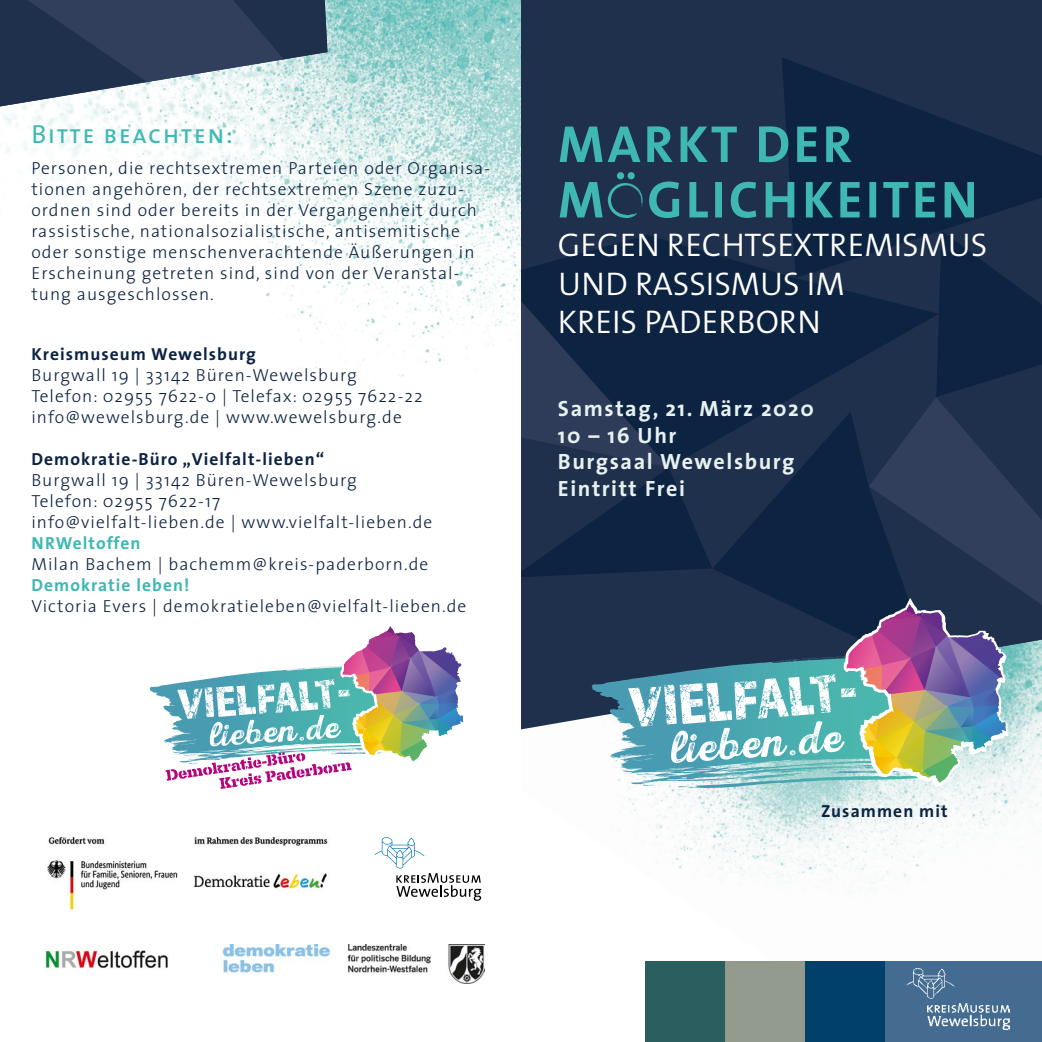
<style>
.page{position:relative;width:1042px;height:1042px;background:#fff}
.page>*{position:absolute;margin:0;border:0;box-sizing:border-box;transform-origin:0 0}
.t1{font:52.5px "The Sans Bold Caps";letter-spacing:.06em;color:#3fb8b3}
.t2{font:32.9px/38.3px "The Sans Semi Light Caps";color:#fff}
.t3{font:26.25px "The Sans Caps";letter-spacing:.06em;color:#3fb8b3}
.t4{font:700 22.22px/26.6px "The Sans";letter-spacing:.07em;color:#e7f1f0}
.t5{font:300 17.5px/21px "The Sans";letter-spacing:.06em;color:#0d2342}
.t6{font:700 17.5px "The Sans";letter-spacing:.06em;color:#0d2342}
.t7{font:700 17.5px "The Sans";letter-spacing:.06em;color:#3fb8b3}
</style>
<div class="page">
<img style="left:0;top:0;width:521px;height:390px">
<img style="left:618px;top:788px;width:424px;height:174px">
<div style="left:521px;top:0;width:521px;height:39px;background:#1f304d"></div>
<img style="left:45px;top:944px;width:440px;height:39px">
<img style="left:47px;top:837px;width:281px;height:76px">
<svg style="left:374px;top:837px;width:107px;height:64px"></svg>
<svg style="left:150px;top:626px;width:314px;height:163px"></svg>
<svg style="left:0;top:0;width:327px;height:106px;background:#58667c"></svg>
<svg style="left:521px;top:39px;width:521px;height:749px;background:#30455e"></svg>
<div style="left:645px;top:962px;width:80px;height:80px;background:#2b5e5f"></div>
<div style="left:725px;top:962px;width:80px;height:80px;background:#92998d"></div>
<div style="left:805px;top:962px;width:81px;height:80px;background:#004069"></div>
<div style="left:886px;top:962px;width:156px;height:80px;background:#446c91"></div>
<img style="left:907px;top:969px;width:102px;height:60px">
<h3 class="t3" style="left:31px;top:112px;width:203px">Bitte beachten:</h3>
<p class="t5" style="left:31px;top:157px;width:460px">Personen, die rechtsextremen Parteien oder Organisa&shy;tionen angehören, der rechtsextremen Szene zuzu&shy;ordnen sind oder bereits in der Vergangenheit durch rassistische, nationalsozialistische, antisemitische oder sonstige menschenverachtende Äußerungen in Erscheinung getreten sind, sind von der Veranstal&shy;tung ausgeschlossen.</p>
<p class="t6" style="left:31px;top:339px;width:226px">Kreismuseum Wewelsburg</p>
<p class="t5" style="left:31px;top:364px;width:392px">Burgwall 19 | 33142 Büren-Wewelsburg<br>Telefon: 02955 7622-0 | Telefax: 02955 7622-22 info@wewelsburg.de | www.wewelsburg.de</p>
<p class="t6" style="left:31px;top:444px;width:294px">Demokratie-Büro „Vielfalt-lieben“</p>
<p class="t5" style="left:31px;top:469px;width:402px">Burgwall 19 | 33142 Büren-Wewelsburg<br>Telefon: 02955 7622-17<br>info@vielfalt-lieben.de | www.vielfalt-lieben.de</p>
<p class="t7" style="left:31px;top:528px;width:111px">NRWeltoffen</p>
<p class="t5" style="left:31px;top:553px;width:398px">Milan Bachem | bachemm@kreis-paderborn.de</p>
<p class="t7" style="left:31px;top:570px;width:160px">Demokratie leben!</p>
<p class="t5" style="left:31px;top:595px;width:436px">Victoria Evers | demokratieleben@vielfalt-lieben.de</p>
<h1 class="t1" style="left:558px;top:100px;width:296px">MARKT DER</h1>
<h2 class="t2" style="left:558px;top:225px;width:431px">GEGEN RECHTSEXTREMISMUS<br>UND RASSISMUS IM<br>KREIS PADERBORN</h2>
<p class="t4" style="left:558px;top:395px;width:257px">Samstag, 21. März 2020<br>10 – 16 Uhr<br>Burgsaal Wewelsburg<br>Eintritt Frei</p>
<p class="t6" style="left:821px;top:796px;width:128px">Zusammen mit</p>
</div>
